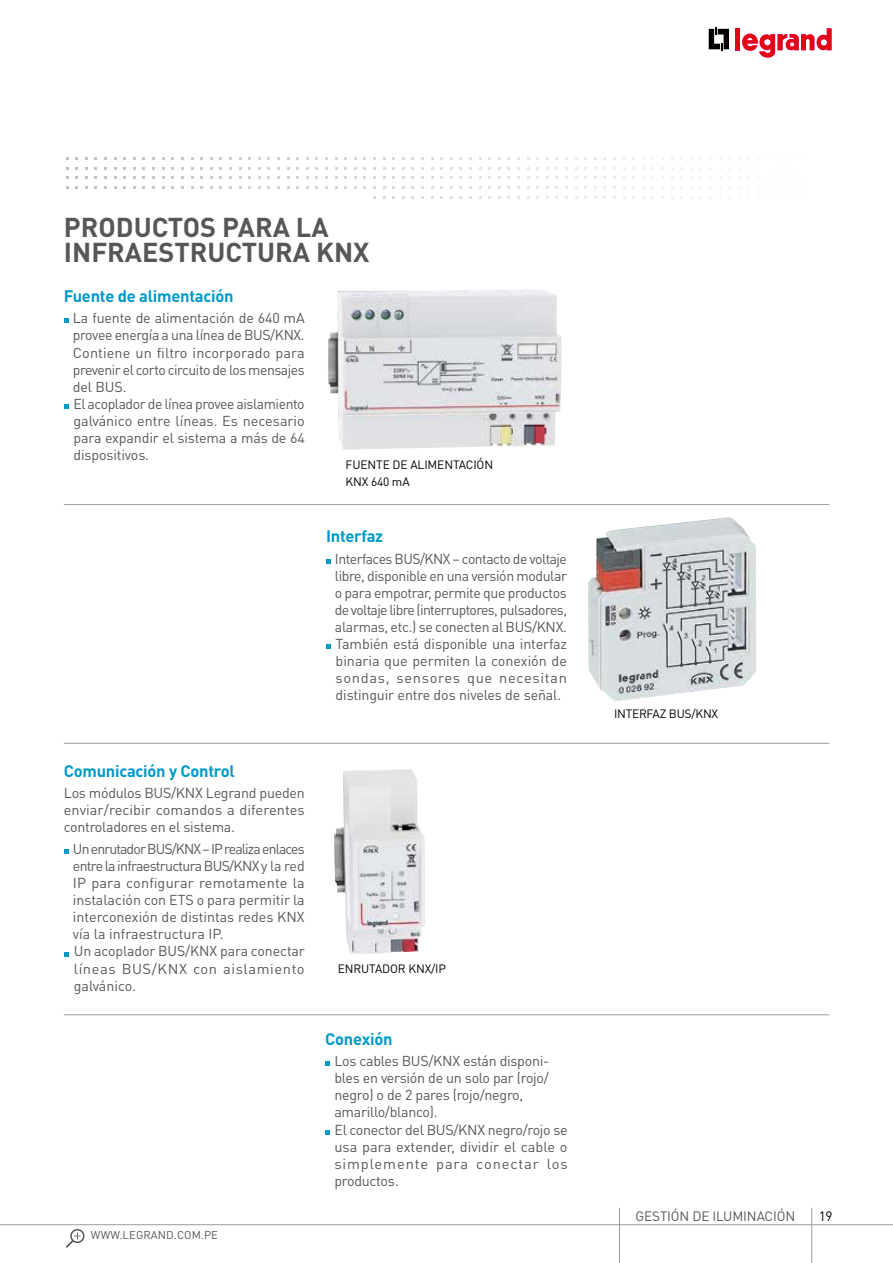
<style>
.page{position:relative;width:893px;height:1263px;background:#fff}
.page>*{position:absolute;margin:0;border:0;box-sizing:border-box;transform-origin:0 0}
.t1{font:700 27px/25.5px "DIN Pro";color:#575756}
.t2{font:700 16.5px "DIN Pro";letter-spacing:-.015em;color:#0099c8}
.t3{font:14.25px/17.1px "DIN Pro";letter-spacing:-.01em;color:#575756}
.t4{font:13.5px "DIN Pro";letter-spacing:-.01em;color:#575756}
.t5{font:13.5px "DIN Pro";color:#000}
.t6{font:12px/17.1px "DIN Pro";letter-spacing:-.01em;color:#000}
.t7{font:11.25px "DIN Pro";letter-spacing:.01em;color:#575756}
</style>
<div class="page">
<hr style="left:0;top:1224px;width:619px;height:1px;background:#9d9d9c">
<hr style="left:620px;top:1224px;width:191px;height:1px;background:#9d9d9c">
<hr style="left:812px;top:1224px;width:81px;height:1px;background:#9d9d9c">
<hr style="left:619px;top:1208px;width:1px;height:55px;background:#9d9d9c">
<hr style="left:811px;top:1208px;width:1px;height:55px;background:#9d9d9c">
<svg style="left:709px;top:27px;width:20px;height:24px"></svg>
<div style="left:735px;top:28px;width:5px;height:22px;background:#e30613"></div>
<svg style="left:742px;top:28px;width:90px;height:30px"></svg>
<div style="left:70px;top:1229px;width:14px;height:14px;border:2px solid #575756;border-radius:50%"></div>
<svg style="left:66px;top:1232px;width:15px;height:16px"></svg>
<svg style="left:64px;top:319px;width:4px;height:4px"></svg>
<svg style="left:64px;top:404px;width:4px;height:5px"></svg>
<svg style="left:325px;top:1061px;width:5px;height:5px"></svg>
<svg style="left:325px;top:1130px;width:5px;height:4px"></svg>
<svg style="left:326px;top:559px;width:5px;height:4px"></svg>
<svg style="left:326px;top:644px;width:5px;height:5px"></svg>
<svg style="left:64px;top:849px;width:4px;height:5px"></svg>
<svg style="left:64px;top:952px;width:4px;height:4px"></svg>
<img style="left:588px;top:517px;width:168px;height:184px">
<img style="left:334px;top:769px;width:91px;height:185px">
<img style="left:328px;top:290px;width:234px;height:160px">
<hr style="left:64px;top:504px;width:765px;height:1px;background:#9d9d9c">
<hr style="left:64px;top:743px;width:765px;height:1px;background:#9d9d9c">
<hr style="left:64px;top:1014px;width:765px;height:1px;background:#9d9d9c">
<h1 class="t1" style="left:64px;top:213px;width:307px">PRODUCTOS PARA LA<br>INFRAESTRUCTURA KNX</h1>
<p class="t2" style="left:64px;top:285px;width:171px">Fuente de alimentación</p>
<p class="t3" style="left:73px;top:309px;width:233px">La fuente de alimentación de 640 mA provee energía a una línea de BUS/KNX.<br>Contiene un filtro incorporado para prevenir el corto circuito de los mensajes del BUS.<br>El acoplador de línea provee aislamiento galvánico entre líneas. Es necesario para expandir el sistema a más de 64 dispositivos.</p>
<p class="t6" style="left:346px;top:456px;width:149px">FUENTE DE ALIMENTACIÓN<br>KNX 640 mA</p>
<p class="t2" style="left:326px;top:525px;width:59px">Interfaz</p>
<p class="t3" style="left:335px;top:549px;width:234px;text-align:justify">Interfaces BUS/KNX – contacto de voltaje libre, disponible en una versión modular o para empotrar, permite que productos de voltaje libre (interruptores, pulsadores, alarmas, etc.) se conecten al BUS/KNX.<br>También está disponible una interfaz binaria que permiten la conexión de sondas, sensores que necesitan distinguir entre dos niveles de señal.</p>
<p class="t2" style="left:64px;top:760px;width:173px">Comunicación y Control</p>
<p class="t3" style="left:64px;top:784px;width:242px;text-align:justify">Los módulos BUS/KNX Legrand pueden enviar/recibir comandos a diferentes controladores en el sistema.</p>
<p class="t3" style="left:73px;top:839px;width:233px">Un enrutador BUS/KNX – IP realiza enlaces entre la infraestructura BUS/KNX y la red IP para configurar remotamente la instalación con ETS o para permitir la interconexión de distintas redes KNX vía la infraestructura IP.<br>Un acoplador BUS/KNX para conectar líneas BUS/KNX con aislamiento galvánico.</p>
<p class="t7" style="left:91px;top:1227px;width:129px">WWW.LEGRAND.COM.PE</p>
<p class="t6" style="left:338px;top:960px;width:110px">ENRUTADOR KNX/IP</p>
<p class="t2" style="left:325px;top:1027px;width:69px">Conexión</p>
<p class="t3" style="left:334px;top:1052px;width:235px">Los cables BUS/KNX están disponi&shy;bles en versión de un solo par (rojo/ negro) o de 2 pares (rojo/negro, amarillo/blanco).<br>El conector del BUS/KNX negro/rojo se usa para extender, dividir el cable o simplemente para conectar los productos.</p>
<p class="t6" style="left:614px;top:705px;width:106px">INTERFAZ BUS/KNX</p>
<p class="t4" style="left:636px;top:1207px;width:161px">GESTIÓN DE ILUMINACIÓN</p>
<p class="t5" style="left:819px;top:1207px;width:15px">19</p>
</div>
